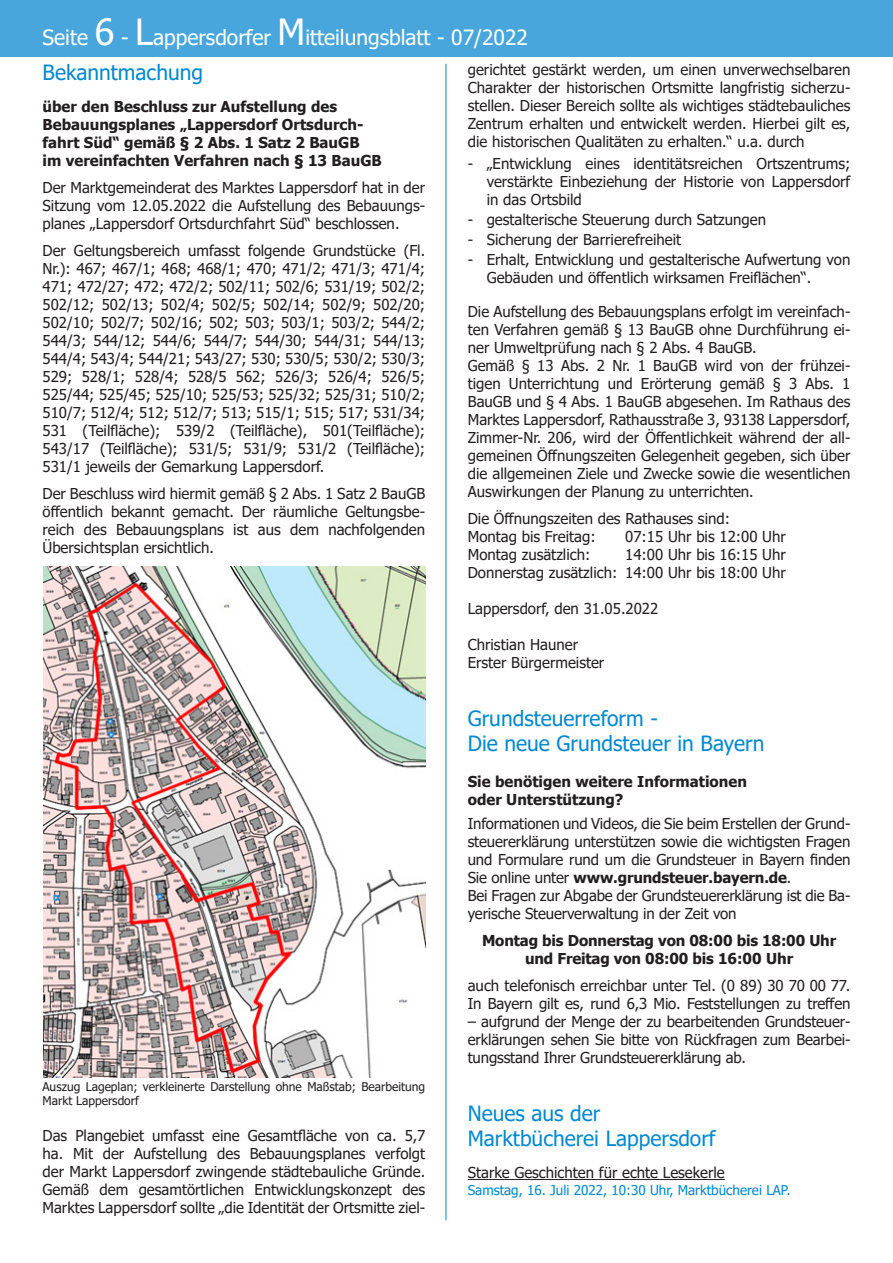
<style>
.page{position:relative;width:893px;height:1263px;background:#fff}
.page>*{position:absolute;margin:0;border:0;box-sizing:border-box;transform-origin:0 0}
.t1{font:21px/25.2px "Tahoma";color:#0089cf}
.t2{font:21px/34.5px "Tahoma";color:#fff}
.t3{font:15px/18px "Tahoma";color:#231f20;text-align:justify}
.t4{font:700 15px/18px "Tahoma";color:#231f20}
.t5{font:13.5px "Tahoma";color:#0089cf}
.t6{font:12px/13.5px "Tahoma";color:#231f20}
.s1{font-size:36px}
.s2{color:#0089cf}
.s3{font-weight:700}
</style>
<div class="page">
<div style="left:0;top:0;width:893px;height:57px;background:#48a6dc"></div>
<hr style="left:446px;top:64px;width:1px;height:1156px;background:#0089cf">
<hr style="left:468px;top:1179px;width:257px;height:1px;background:#231f20">
<img style="left:43px;top:566px;width:382px;height:511px">
<h1 class="t2" style="left:43px;top:22px;width:487px">Seite <span class="s1">6</span> - <span class="s1">L</span>appersdorfer <span class="s1">M</span>itteilungsblatt - 07/2022<br><span class="s2">Bekanntmachung</span></h1>
<p class="t4" style="left:43px;top:98px;width:322px">über den Beschluss zur Aufstellung des<br>Bebauungsplanes „Lappersdorf Ortsdurch&shy;fahrt Süd“ gemäß § 2 Abs. 1 Satz 2 BauGB</p>
<h5 class="t4" style="left:43px;top:152px;width:341px">im vereinfachten Verfahren nach § 13 BauGB</h5>
<p class="t3" style="left:43px;top:180px;width:384px">Der Marktgemeinderat des Marktes Lappersdorf hat in der Sitzung vom 12.05.2022 die Aufstellung des Bebauungs&shy;planes „Lappersdorf Ortsdurchfahrt Süd“ beschlossen.</p>
<p class="t3" style="left:43px;top:243px;width:384px">Der Geltungsbereich umfasst folgende Grundstücke (Fl.<br>Nr.): 467; 467/1; 468; 468/1; 470; 471/2; 471/3; 471/4; 471; 472/27; 472; 472/2; 502/11; 502/6; 531/19; 502/2; 502/12; 502/13; 502/4; 502/5; 502/14; 502/9; 502/20; 502/10; 502/7; 502/16; 502; 503; 503/1; 503/2; 544/2; 544/3; 544/12; 544/6; 544/7; 544/30; 544/31; 544/13; 544/4; 543/4; 544/21; 543/27; 530; 530/5; 530/2; 530/3; 529; 528/1; 528/4; 528/5 562; 526/3; 526/4; 526/5; 525/44; 525/45; 525/10; 525/53; 525/32; 525/31; 510/2; 510/7; 512/4; 512; 512/7; 513; 515/1; 515; 517; 531/34;</p>
<p class="t3" style="left:43px;top:423px;width:384px">531 (Teilfläche); 539/2 (Teilfläche), 501(Teilfläche);<br>543/17 (Teilfläche); 531/5; 531/9; 531/2 (Teilfläche);</p>
<p class="t3" style="left:43px;top:459px;width:283px">531/1 jeweils der Gemarkung Lappersdorf.</p>
<p class="t3" style="left:43px;top:486px;width:384px">Der Beschluss wird hiermit gemäß § 2 Abs. 1 Satz 2 BauGB öffentlich bekannt gemacht. Der räumliche Geltungsbe&shy;reich des Bebauungsplans ist aus dem nachfolgenden Übersichtsplan ersichtlich.</p>
<p class="t3" style="left:468px;top:62px;width:384px">gerichtet gestärkt werden, um einen unverwechselbaren Charakter der historischen Ortsmitte langfristig sicherzu&shy;stellen. Dieser Bereich sollte als wichtiges städtebauliches Zentrum erhalten und entwickelt werden. Hierbei gilt es, die historischen Qualitäten zu erhalten.“ u.a. durch</p>
<p class="t3" style="left:468px;top:155px;width:384px">- „Entwicklung eines identitätsreichen Ortszentrums;</p>
<p class="t3" style="left:487px;top:173px;width:365px">verstärkte Einbeziehung der Historie von Lappersdorf</p>
<p class="t3" style="left:487px;top:191px;width:97px">in das Ortsbild</p>
<p class="t3" style="left:468px;top:211px;width:300px">- gestalterische Steuerung durch Satzungen</p>
<p class="t3" style="left:468px;top:231px;width:215px">- Sicherung der Barrierefreiheit</p>
<p class="t3" style="left:468px;top:251px;width:384px">- Erhalt, Entwicklung und gestalterische Aufwertung von</p>
<p class="t3" style="left:487px;top:269px;width:326px">Gebäuden und öffentlich wirksamen Freiflächen“.</p>
<p class="t3" style="left:468px;top:304px;width:384px;text-align:left">Die Aufstellung des Bebauungsplans erfolgt im vereinfach&shy;ten Verfahren gemäß § 13 BauGB ohne Durchführung ei&shy;ner Umweltprüfung nach § 2 Abs. 4 BauGB.<br>Gemäß § 13 Abs. 2 Nr. 1 BauGB wird von der frühzei&shy;tigen Unterrichtung und Erörterung gemäß § 3 Abs. 1<br>BauGB und § 4 Abs. 1 BauGB abgesehen. Im Rathaus des Marktes Lappersdorf, Rathausstraße 3, 93138 Lappersdorf, Zimmer-Nr. 206, wird der Öffentlichkeit während der all&shy;gemeinen Öffnungszeiten Gelegenheit gegeben, sich über</p>
<p class="t3" style="left:468px;top:466px;width:384px">die allgemeinen Ziele und Zwecke sowie die wesentlichen<br>Auswirkungen der Planung zu unterrichten.</p>
<p class="t3" style="left:468px;top:511px;width:264px">Die Öffnungszeiten des Rathauses sind:</p>
<p class="t3" style="left:468px;top:529px;width:130px">Montag bis Freitag:</p>
<p class="t3" style="left:625px;top:529px;width:162px">07:15 Uhr bis 12:00 Uhr</p>
<p class="t3" style="left:468px;top:547px;width:124px">Montag zusätzlich:</p>
<p class="t3" style="left:468px;top:547px;width:320px;text-align:right">14:00 Uhr bis 16:15 Uhr<br>Donnerstag zusätzlich: 14:00 Uhr bis 18:00 Uhr</p>
<p class="t3" style="left:468px;top:601px;width:192px">Lappersdorf, den 31.05.2022</p>
<p class="t3" style="left:468px;top:637px;width:138px">Christian Hauner<br>Erster Bürgermeister</p>
<h3 class="t1" style="left:468px;top:707px;width:298px">Grundsteuerreform -<br>Die neue Grundsteuer in Bayern</h3>
<h5 class="t4" style="left:468px;top:773px;width:281px">Sie benötigen weitere Informationen oder Unterstützung?</h5>
<p class="t3" style="left:468px;top:815px;width:384px">Informationen und Videos, die Sie beim Erstellen der Grund&shy;steuererklärung unterstützen sowie die wichtigsten Fragen</p>
<p class="t3" style="left:468px;top:851px;width:384px">und Formulare rund um die Grundsteuer in Bayern finden</p>
<p class="t3" style="left:468px;top:869px;width:384px;text-align:left">Sie online unter <span class="s3">www.grundsteuer.bayern.de</span>.<br>Bei Fragen zur Abgabe der Grundsteuererklärung ist die Ba&shy;yerische Steuerverwaltung in der Zeit von</p>
<p class="t4" style="left:482px;top:932px;width:356px;text-align:center">Montag bis Donnerstag von 08:00 bis 18:00 Uhr und Freitag von 08:00 bis 16:00 Uhr</p>
<p class="t3" style="left:468px;top:977px;width:384px">auch telefonisch erreichbar unter Tel. (0 89) 30 70 00 77.</p>
<p class="t3" style="left:468px;top:995px;width:384px">In Bayern gilt es, rund 6,3 Mio. Feststellungen zu treffen</p>
<p class="t3" style="left:468px;top:1013px;width:384px">– aufgrund der Menge der zu bearbeitenden Grundsteuer&shy;erklärungen sehen Sie bitte von Rückfragen zum Bearbei&shy;tungsstand Ihrer Grundsteuererklärung ab.</p>
<h3 class="t1" style="left:468px;top:1101px;width:249px">Neues aus der<br>Marktbücherei Lappersdorf</h3>
<p class="t3" style="left:468px;top:1165px;width:259px">Starke Geschichten für echte Lesekerle</p>
<p class="t5" style="left:468px;top:1180px;width:324px">Samstag, 16. Juli 2022, 10:30 Uhr, Marktbücherei LAP.</p>
<p class="t6" style="left:43px;top:1080px;width:384px">Auszug Lageplan; verkleinerte Darstellung ohne Maßstab; Bearbeitung<br>Markt Lappersdorf</p>
<p class="t3" style="left:43px;top:1127px;width:384px">Das Plangebiet umfasst eine Gesamtfläche von ca. 5,7</p>
<p class="t3" style="left:43px;top:1145px;width:384px">ha. Mit der Aufstellung des Bebauungsplanes verfolgt der Markt Lappersdorf zwingende städtebauliche Gründe.<br>Gemäß dem gesamtörtlichen Entwicklungskonzept des Marktes Lappersdorf sollte „die Identität der Ortsmitte ziel-</p>
</div>
